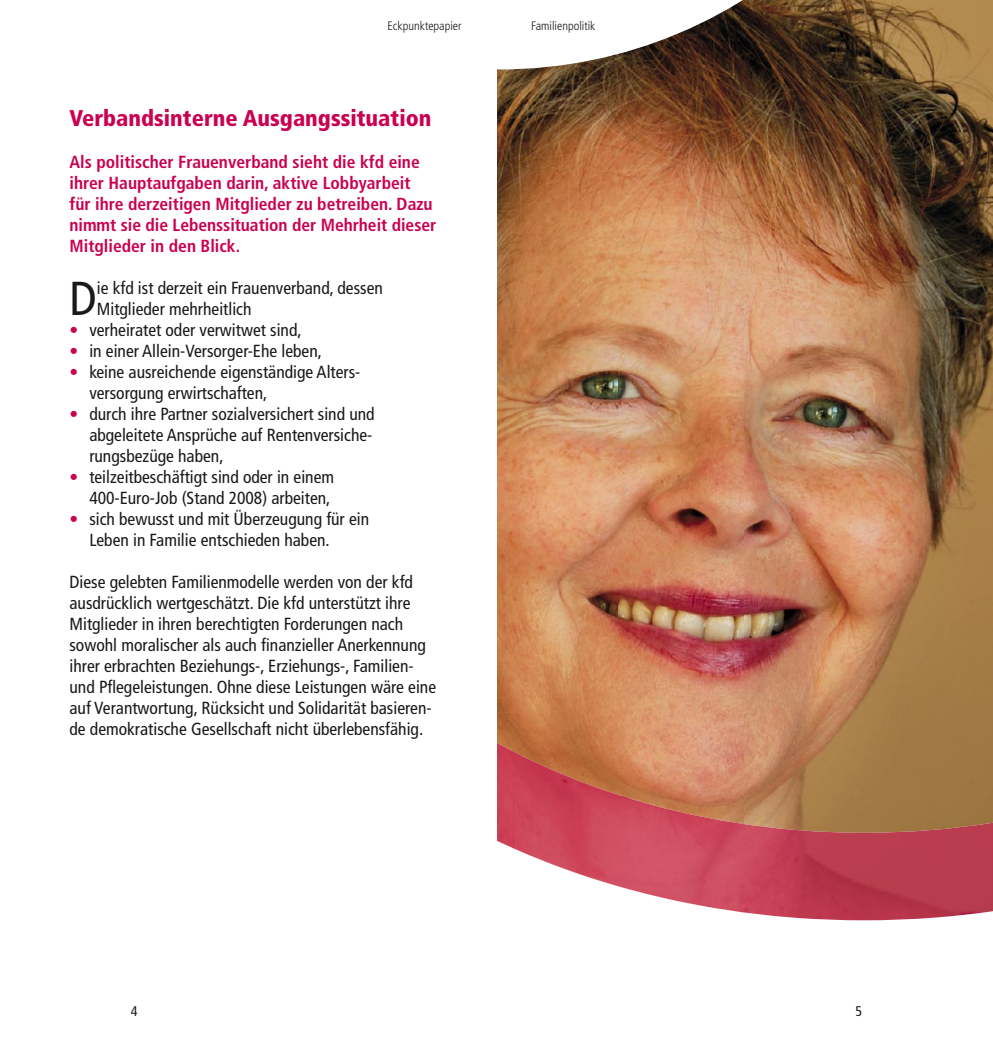
<style>
.page{position:relative;width:993px;height:1042px;background:#fff}
.page>*{position:absolute;margin:0;border:0;box-sizing:border-box;transform-origin:0 0}
.t1{font:condensed 47.6px "Frutiger";color:#1a181b}
.t2{font:900 condensed 22.75px "Frutiger";color:#ca0050}
.t3{font:condensed 17.5px/21px "Frutiger";color:#1a181b}
.t4{font:700 condensed 17.5px/21px "Frutiger";color:#ca0050}
.t5{font:condensed 14px "Frutiger";color:#1a181b}
.t6{font:300 condensed 12.25px "Frutiger";color:#1a181b}
.s1{color:#ca0050}
</style>
<div class="page">
<img style="left:497px;top:0;width:495px;height:797px">
<img style="left:514px;top:797px;width:478px;height:123px">
<img style="left:497px;top:674px;width:17px;height:175px">
<img style="left:512px;top:735px;width:122px;height:63px">
<svg style="left:497px;top:0;width:464px;height:69px"></svg>
<p class="t6" style="left:387px;top:19px;width:75px">Eckpunktepapier</p>
<p class="t6" style="left:531px;top:19px;width:66px">Familienpolitik</p>
<h2 class="t2" style="left:69px;top:104px;width:363px">Verbandsinterne Ausgangssituation</h2>
<p class="t4" style="left:69px;top:151px;width:368px">Als politischer Frauenverband sieht die kfd eine ihrer Hauptaufgaben darin, aktive Lobbyarbeit<br>für ihre derzeitigen Mitglieder zu betreiben. Dazu nimmt sie die Lebenssituation der Mehrheit dieser Mitglieder in den Blick.</p>
<h1 class="t1" style="left:69px;top:271px;width:29px">D</h1>
<p class="t3" style="left:97px;top:278px;width:287px">ie kfd ist derzeit ein Frauenverband, dessen<br>Mitglieder mehrheitlich</p>
<p class="t3" style="left:69px;top:320px;width:233px"><span class="s1">•</span> verheiratet oder verwitwet sind,</p>
<p class="t3" style="left:69px;top:341px;width:254px"><span class="s1">•</span> in einer Allein-Versorger-Ehe leben,</p>
<p class="t3" style="left:89px;top:362px;width:272px;text-indent:-20px"><span class="s1">•</span> keine ausreichende eigenständige Alters&shy;versorgung erwirtschaften,</p>
<p class="t3" style="left:89px;top:404px;width:287px;text-indent:-20px"><span class="s1">•</span> durch ihre Partner sozialversichert sind und abgeleitete Ansprüche auf Rentenversiche&shy;rungsbezüge haben,</p>
<p class="t3" style="left:69px;top:467px;width:266px;text-align:right"><span class="s1">•</span> teilzeitbeschäftigt sind oder in einem<br>400-Euro-Job (Stand 2008) arbeiten,</p>
<p class="t3" style="left:89px;top:509px;width:281px;text-indent:-20px"><span class="s1">•</span> sich bewusst und mit Überzeugung für ein<br>Leben in Familie entschieden haben.</p>
<p class="t3" style="left:69px;top:572px;width:368px">Diese gelebten Familienmodelle werden von der kfd ausdrücklich wertgeschätzt. Die kfd unterstützt ihre Mitglieder in ihren berechtigten Forderungen nach sowohl moralischer als auch finanzieller Anerkennung ihrer erbrachten Beziehungs-, Erziehungs-, Familien&shy;und Pflegeleistungen. Ohne diese Leistungen wäre eine auf Verantwortung, Rücksicht und Solidarität basieren&shy;de demokratische Gesellschaft nicht überlebensfähig.</p>
<p class="t5" style="left:131px;top:1003px;width:8px">4</p>
<p class="t5" style="left:855px;top:1003px;width:8px">5</p>
</div>
